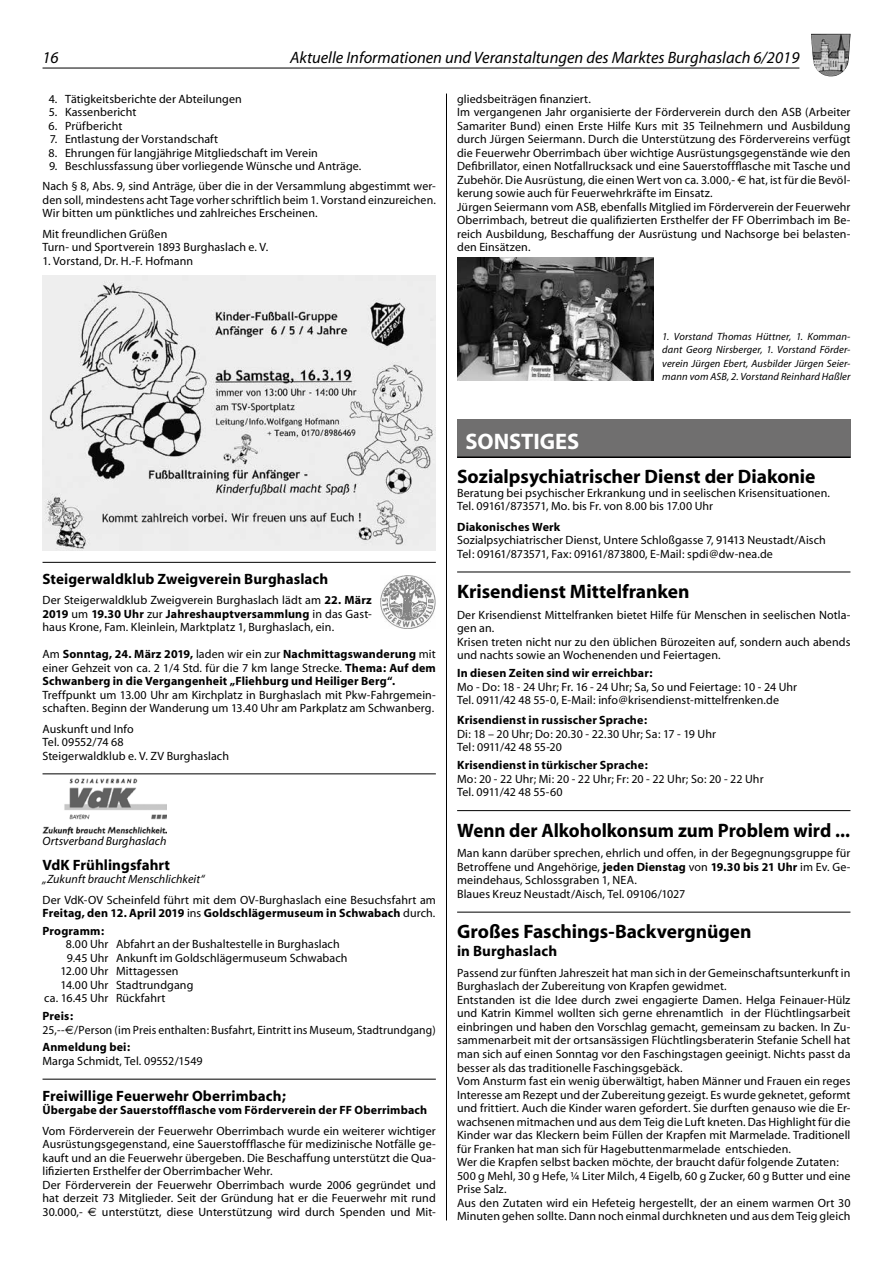
<style>
.page{position:relative;width:893px;height:1263px;background:#fff}
.page>*{position:absolute;margin:0;border:0;box-sizing:border-box;transform-origin:0 0}
.t1{font:700 22.5px "Myriad";letter-spacing:-.005em;color:#fff}
.t2{font:700 19.5px "Myriad";color:#000}
.t3{font:italic 16.5px "Myriad";color:#000}
.t4{font:700 15px "Myriad";letter-spacing:.005em;color:#000}
.t5{font:12px/13.5px "Myriad";letter-spacing:.01em;color:#000}
.t6{font:700 12px/13.5px "Myriad";letter-spacing:.015em;color:#000;text-align:justify}
.t7{font:italic 12px "Myriad";letter-spacing:.005em;color:#000}
.t8{font:italic 10.5px/13.5px "Myriad";letter-spacing:.01em;color:#000;text-align:justify}
.s1{font-family:"Euro Sans"}
.s2{font-weight:700}
.s3{font-weight:400}
</style>
<div class="page">
<hr style="left:446px;top:94px;width:1px;height:1126px;background:#000">
<div style="left:457px;top:419px;width:393px;height:38px;background:#706f6f"></div>
<hr style="left:457px;top:456px;width:393px;height:2px;background:#000">
<hr style="left:457px;top:572px;width:393px;height:1px;background:#000">
<hr style="left:457px;top:810px;width:393px;height:1px;background:#000">
<hr style="left:457px;top:912px;width:393px;height:1px;background:#000">
<hr style="left:43px;top:562px;width:393px;height:1px;background:#000">
<hr style="left:43px;top:773px;width:393px;height:1px;background:#000">
<hr style="left:43px;top:1079px;width:393px;height:1px;background:#000">
<img style="left:43px;top:275px;width:393px;height:276px">
<img style="left:380px;top:576px;width:56px;height:52px">
<img style="left:43px;top:779px;width:124px;height:55px">
<img style="left:457px;top:257px;width:197px;height:123px">
<hr style="left:43px;top:68px;width:756px;height:1px;background:#000">
<img style="left:811px;top:34px;width:40px;height:43px">
<h3 class="t3" style="left:43px;top:50px;width:18px">16</h3>
<h3 class="t3" style="left:290px;top:50px;width:511px">Aktuelle Informationen und Veranstaltungen des Marktes Burghaslach 6/2019</h3>
<p class="t5" style="left:49px;top:92px;width:195px">4. Tätigkeitsberichte der Abteilungen</p>
<p class="t5" style="left:49px;top:106px;width:89px">5. Kassenbericht</p>
<p class="t5" style="left:49px;top:119px;width:75px">6. Prüfbericht</p>
<p class="t5" style="left:50px;top:133px;width:170px">7. Entlastung der Vorstandschaft</p>
<p class="t5" style="left:49px;top:146px;width:271px">8. Ehrungen für langjährige Mitgliedschaft im Verein</p>
<p class="t5" style="left:43px;top:156px;width:395px;line-height:20.2px;text-indent:6px">9. Beschlussfassung über vorliegende Wünsche und Anträge.<br>Nach § 8, Abs. 9, sind Anträge, über die in der Versammlung abgestimmt wer-</p>
<p class="t5" style="left:43px;top:194px;width:395px">den soll, mindestens acht Tage vorher schriftlich beim 1. Vorstand einzureichen.<br>Wir bitten um pünktliches und zahlreiches Erscheinen.</p>
<p class="t5" style="left:43px;top:227px;width:227px">Mit freundlichen Grüßen<br>Turn- und Sportverein 1893 Burghaslach e. V.</p>
<p class="t5" style="left:43px;top:254px;width:152px">1. Vorstand, Dr. H.-F. Hofmann</p>
<p class="t5" style="left:457px;top:92px;width:395px">gliedsbeiträgen finanziert.<br>Im vergangenen Jahr organisierte der Förderverein durch den ASB (Arbeiter Samariter Bund) einen Erste Hilfe Kurs mit 35 Teilnehmern und Ausbildung durch Jürgen Seiermann. Durch die Unterstützung des Fördervereins verfügt die Feuerwehr Oberrimbach über wichtige Ausrüstungsgegenstände wie den Defibrillator, einen Notfallrucksack und eine Sauerstoffflasche mit Tasche und Zubehör. Die Ausrüstung, die einen Wert von ca. 3.000,- <span class="s1">€</span> hat, ist für die Bevöl&shy;kerung sowie auch für Feuerwehrkräfte im Einsatz.<br>Jürgen Seiermann vom ASB, ebenfalls Mitglied im Förderverein der Feuerwehr Oberrimbach, betreut die qualifizierten Ersthelfer der FF Oberrimbach im Be&shy;reich Ausbildung, Beschaffung der Ausrüstung und Nachsorge bei belasten&shy;den Einsätzen.</p>
<p class="t4" style="left:43px;top:571px;width:287px">Steigerwaldklub Zweigverein Burghaslach</p>
<p class="t5" style="left:43px;top:594px;width:331px;text-align:justify">Der Steigerwaldklub Zweigverein Burghaslach lädt am <span class="s2">22. März 2019</span> um <span class="s2">19.30 Uhr</span> zur <span class="s2">Jahreshauptversammlung</span> in das Gast&shy;haus Krone, Fam. Kleinlein, Marktplatz 1, Burghaslach, ein.</p>
<p class="t6" style="left:43px;top:648px;width:395px"><span class="s3">Am</span> Sonntag, 24. März 2019, <span class="s3">laden wir ein zur</span> Nachmittagswanderung <span class="s3">mit einer Gehzeit von ca. 2 1/4 Std. für die 7 km lange Strecke.</span> Thema: Auf dem Schwanberg in die Vergangenheit „Fliehburg und Heiliger Berg“.</p>
<p class="t5" style="left:43px;top:689px;width:395px">Treffpunkt um 13.00 Uhr am Kirchplatz in Burghaslach mit Pkw-Fahrgemein&shy;schaften. Beginn der Wanderung um 13.40 Uhr am Parkplatz am Schwanberg.</p>
<p class="t5" style="left:43px;top:722px;width:188px">Auskunft und Info<br>Tel. 09552/74 68<br>Steigerwaldklub e. V. ZV Burghaslach</p>
<p class="t7" style="left:43px;top:835px;width:125px">Ortsverband Burghaslach</p>
<p class="t4" style="left:43px;top:857px;width:129px">VdK Frühlingsfahrt</p>
<p class="t7" style="left:43px;top:873px;width:164px">„Zukunft braucht Menschlichkeit“</p>
<p class="t5" style="left:43px;top:893px;width:395px">Der VdK-OV Scheinfeld führt mit dem OV-Burghaslach eine Besuchsfahrt am<br><span class="s2">Freitag, den 12. April 2019</span> ins <span class="s2">Goldschlägermuseum in Schwabach</span> durch.</p>
<p class="t6" style="left:43px;top:924px;width:63px">Programm:</p>
<p class="t5" style="left:66px;top:938px;width:275px">8.00 Uhr Abfahrt an der Bushaltestelle in Burghaslach</p>
<p class="t5" style="left:67px;top:952px;width:282px">9.45 Uhr Ankunft im Goldschlägermuseum Schwabach</p>
<p class="t5" style="left:61px;top:965px;width:119px">12.00 Uhr Mittagessen</p>
<p class="t5" style="left:60px;top:979px;width:134px">14.00 Uhr Stadtrundgang</p>
<p class="t5" style="left:44px;top:992px;width:123px">ca. 16.45 Uhr Rückfahrt</p>
<p class="t5" style="left:43px;top:1010px;width:395px"><span class="s2">Preis:<br></span>25,--<span class="s1">€</span>/Person (im Preis enthalten: Busfahrt, Eintritt ins Museum, Stadtrundgang)</p>
<p class="t6" style="left:43px;top:1041px;width:89px">Anmeldung bei:</p>
<p class="t5" style="left:43px;top:1055px;width:162px">Marga Schmidt, Tel. 09552/1549</p>
<p class="t4" style="left:43px;top:1088px;width:245px">Freiwillige Feuerwehr Oberrimbach;</p>
<p class="t6" style="left:43px;top:1104px;width:386px">Übergabe der Sauerstoffflasche vom Förderverein der FF Oberrimbach</p>
<p class="t5" style="left:43px;top:1124px;width:395px">Vom Förderverein der Feuerwehr Oberrimbach wurde ein weiterer wichtiger Ausrüstungsgegenstand, eine Sauerstoffflasche für medizinische Notfälle ge&shy;kauft und an die Feuerwehr übergeben. Die Beschaffung unterstützt die Qua&shy;lifizierten Ersthelfer der Oberrimbacher Wehr.<br>Der Förderverein der Feuerwehr Oberrimbach wurde 2006 gegründet und hat derzeit 73 Mitglieder. Seit der Gründung hat er die Feuerwehr mit rund 30.000,- <span class="s1">€</span> unterstützt, diese Unterstützung wird durch Spenden und Mit-</p>
<p class="t8" style="left:662px;top:330px;width:190px">1. Vorstand Thomas Hüttner, 1. Komman&shy;dant Georg Nirsberger, 1. Vorstand Förder&shy;verein Jürgen Ebert, Ausbilder Jürgen Seier&shy;mann vom ASB, 2. Vorstand Reinhard Haßler</p>
<h1 class="t1" style="left:466px;top:430px;width:115px">SONSTIGES</h1>
<h2 class="t2" style="left:457px;top:467px;width:360px">Sozialpsychiatrischer Dienst der Diakonie</h2>
<p class="t5" style="left:457px;top:486px;width:374px">Beratung bei psychischer Erkrankung und in seelischen Krisensituationen.<br>Tel. 09161/873571, Mo. bis Fr. von 8.00 bis 17.00 Uhr</p>
<p class="t6" style="left:457px;top:520px;width:105px">Diakonisches Werk</p>
<p class="t5" style="left:457px;top:534px;width:370px">Sozialpsychiatrischer Dienst, Untere Schloßgasse 7, 91413 Neustadt/Aisch<br>Tel: 09161/873571, Fax: 09161/873800, E-Mail: spdi@dw-nea.de</p>
<h2 class="t2" style="left:457px;top:582px;width:234px">Krisendienst Mittelfranken</h2>
<p class="t5" style="left:457px;top:608px;width:395px">Der Krisendienst Mittelfranken bietet Hilfe für Menschen in seelischen Notla&shy;gen an.<br>Krisen treten nicht nur zu den üblichen Bürozeiten auf, sondern auch abends und nachts sowie an Wochenenden und Feiertagen.</p>
<p class="t6" style="left:457px;top:667px;width:197px">In diesen Zeiten sind wir erreichbar:</p>
<p class="t5" style="left:457px;top:680px;width:342px">Mo - Do: 18 - 24 Uhr; Fr. 16 - 24 Uhr; Sa, So und Feiertage: 10 - 24 Uhr<br>Tel. 0911/42 48 55-0, E-Mail: info@krisendienst-mittelfrenken.de</p>
<p class="t6" style="left:457px;top:714px;width:192px">Krisendienst in russischer Sprache:</p>
<p class="t5" style="left:457px;top:728px;width:260px">Di: 18 – 20 Uhr; Do: 20.30 - 22.30 Uhr; Sa: 17 - 19 Uhr<br>Tel: 0911/42 48 55-20</p>
<p class="t6" style="left:457px;top:759px;width:192px">Krisendienst in türkischer Sprache:</p>
<p class="t5" style="left:457px;top:772px;width:308px">Mo: 20 - 22 Uhr; Mi: 20 - 22 Uhr; Fr: 20 - 22 Uhr; So: 20 - 22 Uhr<br>Tel. 0911/42 48 55-60</p>
<h2 class="t2" style="left:457px;top:820px;width:395px">Wenn der Alkoholkonsum zum Problem wird ...</h2>
<p class="t5" style="left:457px;top:847px;width:395px">Man kann darüber sprechen, ehrlich und offen, in der Begegnungsgruppe für Betroffene und Angehörige, <span class="s2">jeden Dienstag</span> von <span class="s2">19.30 bis 21 Uhr</span> im Ev. Ge&shy;meindehaus, Schlossgraben 1, NEA.<br>Blaues Kreuz Neustadt/Aisch, Tel. 09106/1027</p>
<h2 class="t2" style="left:457px;top:922px;width:296px">Großes Faschings-Backvergnügen</h2>
<p class="t4" style="left:457px;top:944px;width:102px">in Burghaslach</p>
<p class="t5" style="left:457px;top:966px;width:395px">Passend zur fünften Jahreszeit hat man sich in der Gemeinschaftsunterkunft in Burghaslach der Zubereitung von Krapfen gewidmet.<br>Entstanden ist die Idee durch zwei engagierte Damen. Helga Feinauer-Hülz und Katrin Kimmel wollten sich gerne ehrenamtlich in der Flüchtlingsarbeit einbringen und haben den Vorschlag gemacht, gemeinsam zu backen. In Zu&shy;sammenarbeit mit der ortsansässigen Flüchtlingsberaterin Stefanie Schell hat man sich auf einen Sonntag vor den Faschingstagen geeinigt. Nichts passt da besser als das traditionelle Faschingsgebäck.<br>Vom Ansturm fast ein wenig überwältigt, haben Männer und Frauen ein reges Interesse am Rezept und der Zubereitung gezeigt. Es wurde geknetet, geformt und frittiert. Auch die Kinder waren gefordert. Sie durften genauso wie die Er&shy;wachsenen mitmachen und aus dem Teig die Luft kneten. Das Highlight für die Kinder war das Kleckern beim Füllen der Krapfen mit Marmelade. Traditionell für Franken hat man sich für Hagebuttenmarmelade entschieden.<br>Wer die Krapfen selbst backen möchte, der braucht dafür folgende Zutaten:<br>500 g Mehl, 30 g Hefe, ¼ Liter Milch, 4 Eigelb, 60 g Zucker, 60 g Butter und eine Prise Salz.<br>Aus den Zutaten wird ein Hefeteig hergestellt, der an einem warmen Ort 30<br>Minuten gehen sollte. Dann noch einmal durchkneten und aus dem Teig gleich</p>
</div>
